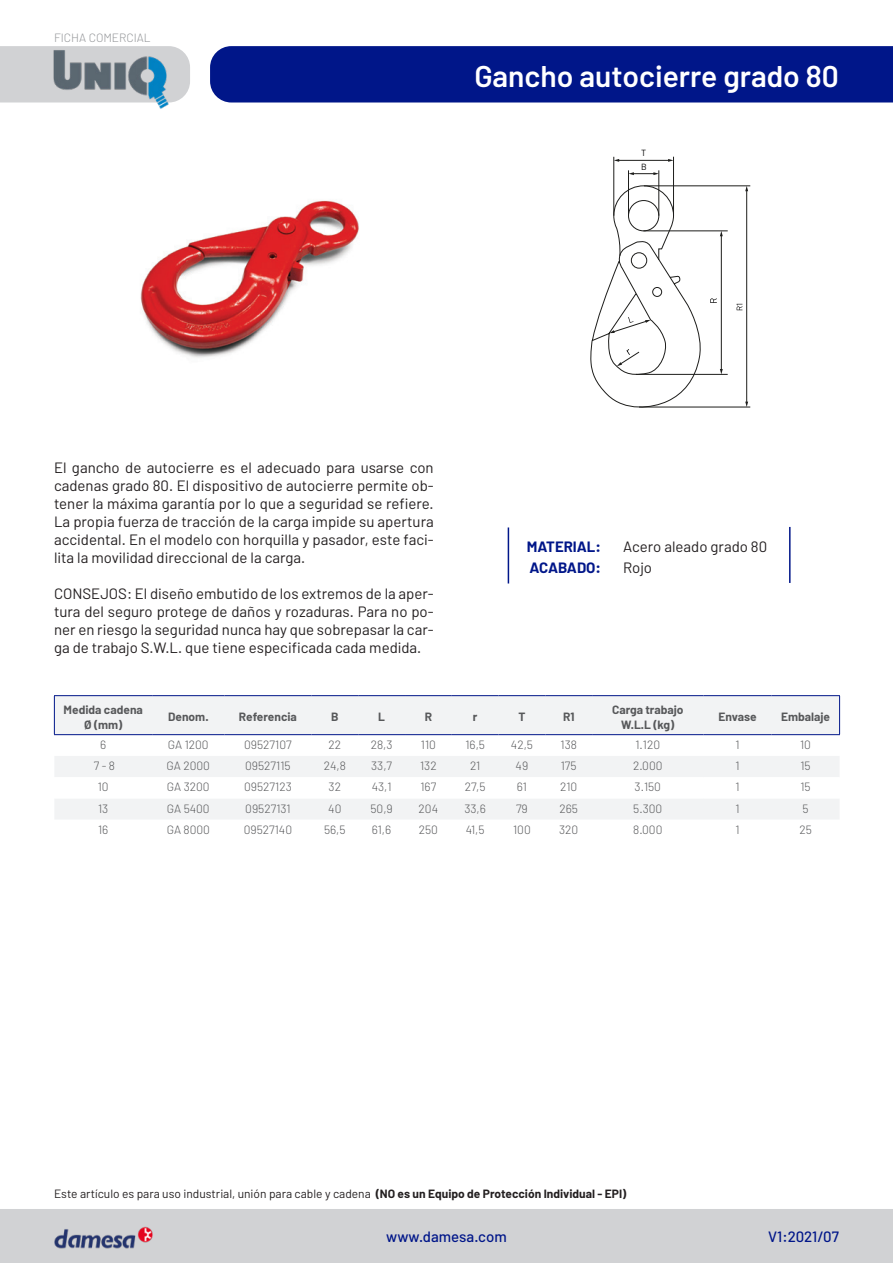
<style>
.page{position:relative;width:893px;height:1263px;background:#fff}
.page>*{position:absolute;margin:0;border:0;box-sizing:border-box;transform-origin:0 0}
.t1{font:600 30px "Barlow";color:#fff}
.t2{font:15px/18px "Barlow";color:#231f20;text-align:justify}
.t3{font:500 15px "Barlow";color:#001689}
.t4{font:700 15px "Barlow";color:#001689}
.t5{font:300 12px "Barlow";color:#57585a}
.t6{font:12px "Barlow";color:#231f20}
.t7{font:700 12px "Barlow";color:#57585a}
.t8{font:300 12px "Barlow";color:#939598}
.t9{font:9px/14.4px "Barlow";color:#000}
.s1{font-weight:700}
</style>
<div class="page">
<img style="left:140px;top:200px;width:219px;height:158px">
<svg style="left:737px;top:304px;width:5px;height:6px"></svg>
<hr style="left:613px;top:157px;width:1px;height:59px;background:#1d1d1b">
<hr style="left:673px;top:157px;width:1px;height:59px;background:#1d1d1b">
<hr style="left:659px;top:170px;width:1px;height:46px;background:#1d1d1b">
<hr style="left:628px;top:170px;width:1px;height:46px;background:#1d1d1b">
<hr style="left:644px;top:186px;width:106px;height:1px;background:#1d1d1b">
<hr style="left:639px;top:407px;width:111px;height:1px;background:#1d1d1b">
<hr style="left:636px;top:374px;width:92px;height:1px;background:#1d1d1b">
<hr style="left:643px;top:231px;width:85px;height:1px;background:#1d1d1b">
<hr style="left:618px;top:160px;width:51px;height:1px;background:#1d1d1b">
<svg style="left:614px;top:159px;width:5px;height:3px"></svg>
<svg style="left:629px;top:172px;width:30px;height:3px"></svg>
<hr style="left:746px;top:190px;width:1px;height:213px;background:#1d1d1b">
<svg style="left:745px;top:402px;width:3px;height:5px"></svg>
<svg style="left:745px;top:186px;width:3px;height:5px"></svg>
<svg style="left:590px;top:185px;width:133px;height:223px"></svg>
<svg style="left:54px;top:696px;width:785px;height:81px;fill:#f2f3f4"></svg>
<svg style="left:703px;top:735px;width:137px;height:21px"></svg>
<div style="left:55px;top:799px;width:784px;height:20px;background:#f2f3f4"></div>
<hr style="left:54px;top:695px;width:98px;height:1px;background:#001689">
<hr style="left:54px;top:696px;width:1px;height:38px;background:#001689">
<hr style="left:152px;top:695px;width:72px;height:1px;background:#001689">
<hr style="left:224px;top:695px;width:87px;height:1px;background:#001689">
<hr style="left:311px;top:695px;width:47px;height:1px;background:#001689">
<hr style="left:358px;top:695px;width:47px;height:1px;background:#001689">
<hr style="left:405px;top:695px;width:47px;height:1px;background:#001689">
<hr style="left:452px;top:695px;width:47px;height:1px;background:#001689">
<hr style="left:499px;top:695px;width:46px;height:1px;background:#001689">
<hr style="left:545px;top:695px;width:47px;height:1px;background:#001689">
<hr style="left:592px;top:695px;width:111px;height:1px;background:#001689">
<hr style="left:703px;top:695px;width:68px;height:1px;background:#001689">
<hr style="left:771px;top:695px;width:69px;height:1px;background:#001689">
<hr style="left:839px;top:696px;width:1px;height:38px;background:#001689">
<hr style="left:54px;top:734px;width:98px;height:1px;background:#001689">
<hr style="left:152px;top:734px;width:72px;height:1px;background:#001689">
<hr style="left:224px;top:734px;width:87px;height:1px;background:#001689">
<hr style="left:311px;top:734px;width:47px;height:1px;background:#001689">
<hr style="left:358px;top:734px;width:47px;height:1px;background:#001689">
<hr style="left:405px;top:734px;width:47px;height:1px;background:#001689">
<hr style="left:452px;top:734px;width:47px;height:1px;background:#001689">
<hr style="left:499px;top:734px;width:46px;height:1px;background:#001689">
<hr style="left:545px;top:734px;width:47px;height:1px;background:#001689">
<hr style="left:592px;top:734px;width:111px;height:1px;background:#001689">
<hr style="left:703px;top:734px;width:68px;height:1px;background:#001689">
<hr style="left:771px;top:734px;width:69px;height:1px;background:#001689">
<div style="left:0;top:46px;width:190px;height:56px;background:#d1d2d4"></div>
<div style="left:0;top:1209px;width:893px;height:54px;background:#d1d2d4"></div>
<div style="left:210px;top:46px;width:683px;height:56px;background:#001689"></div>
<img style="left:54px;top:1224px;width:99px;height:27px">
<hr style="left:508px;top:527px;width:1px;height:56px;background:#001689">
<hr style="left:789px;top:527px;width:2px;height:56px;background:#001689">
<img style="left:43px;top:46px;width:128px;height:63px">
<p class="t8" style="left:54px;top:30px;width:98px">FICHA COMERCIAL</p>
<p class="t1" style="left:475px;top:58px;width:366px">Gancho autocierre grado 80</p>
<p class="t9" style="left:641px;top:145px;width:7px">T<br>B</p>
<p class="t2" style="left:54px;top:458px;width:381px">El gancho de autocierre es el adecuado para usarse con cadenas grado 80. El dispositivo de autocierre permite ob&shy;tener la máxima garantía por lo que a seguridad se refiere.<br>La propia fuerza de tracción de la carga impide su apertura accidental. En el modelo con horquilla y pasador, este faci&shy;lita la movilidad direccional de la carga.</p>
<p class="t2" style="left:54px;top:584px;width:381px">CONSEJOS: El diseño embutido de los extremos de la aper&shy;tura del seguro protege de daños y rozaduras. Para no po&shy;ner en riesgo la seguridad nunca hay que sobrepasar la car&shy;ga de trabajo S.W.L. que tiene especificada cada medida.</p>
<p class="t4" style="left:527px;top:537px;width:76px">MATERIAL:</p>
<p class="t4" style="left:529px;top:558px;width:73px">ACABADO:</p>
<p class="t2" style="left:623px;top:537px;width:146px">Acero aleado grado 80</p>
<p class="t2" style="left:623px;top:558px;width:31px">Rojo</p>
<p class="t7" style="left:64px;top:702px;width:81px">Medida cadena</p>
<p class="t7" style="left:84px;top:717px;width:40px">Ø (mm)</p>
<p class="t7" style="left:168px;top:709px;width:42px">Denom.</p>
<p class="t7" style="left:239px;top:709px;width:60px">Referencia</p>
<p class="t7" style="left:331px;top:709px;width:9px">B</p>
<p class="t7" style="left:378px;top:709px;width:8px">L</p>
<p class="t7" style="left:425px;top:709px;width:9px">R</p>
<p class="t7" style="left:473px;top:709px;width:6px">r</p>
<p class="t7" style="left:518px;top:709px;width:9px">T</p>
<p class="t7" style="left:563px;top:709px;width:13px">R1</p>
<p class="t7" style="left:612px;top:702px;width:73px">Carga trabajo</p>
<p class="t7" style="left:621px;top:717px;width:55px">W.L.L (kg)</p>
<p class="t7" style="left:718px;top:709px;width:40px">Envase</p>
<p class="t7" style="left:781px;top:709px;width:50px">Embalaje</p>
<p class="t5" style="left:100px;top:737px;width:8px">6</p>
<p class="t5" style="left:168px;top:737px;width:42px">GA 1200</p>
<p class="t5" style="left:244px;top:737px;width:49px">09527107</p>
<p class="t5" style="left:328px;top:737px;width:14px">22</p>
<p class="t5" style="left:371px;top:737px;width:23px">28,3</p>
<p class="t5" style="left:421px;top:737px;width:17px">110</p>
<p class="t5" style="left:465px;top:737px;width:21px">16,5</p>
<p class="t5" style="left:511px;top:737px;width:24px">42,5</p>
<p class="t5" style="left:560px;top:737px;width:18px">138</p>
<p class="t5" style="left:635px;top:737px;width:26px">1.120</p>
<p class="t5" style="left:735px;top:737px;width:6px">1</p>
<p class="t5" style="left:800px;top:737px;width:12px">10</p>
<p class="t5" style="left:94px;top:758px;width:23px">7 - 8</p>
<p class="t5" style="left:167px;top:758px;width:45px">GA 2000</p>
<p class="t5" style="left:245px;top:758px;width:47px">09527115</p>
<p class="t5" style="left:324px;top:758px;width:24px">24,8</p>
<p class="t5" style="left:371px;top:758px;width:22px">33,7</p>
<p class="t5" style="left:420px;top:758px;width:18px">132</p>
<p class="t5" style="left:470px;top:758px;width:12px">21</p>
<p class="t5" style="left:516px;top:758px;width:14px">49</p>
<p class="t5" style="left:561px;top:758px;width:17px">175</p>
<p class="t5" style="left:633px;top:758px;width:31px">2.000</p>
<p class="t5" style="left:735px;top:758px;width:6px">1</p>
<p class="t5" style="left:800px;top:758px;width:12px">15</p>
<p class="t5" style="left:98px;top:779px;width:12px">10</p>
<p class="t5" style="left:167px;top:779px;width:44px">GA 3200</p>
<p class="t5" style="left:244px;top:779px;width:49px">09527123</p>
<p class="t5" style="left:329px;top:779px;width:14px">32</p>
<p class="t5" style="left:372px;top:779px;width:21px">43,1</p>
<p class="t5" style="left:420px;top:779px;width:17px">167</p>
<p class="t5" style="left:465px;top:779px;width:22px">27,5</p>
<p class="t5" style="left:517px;top:779px;width:12px">61</p>
<p class="t5" style="left:560px;top:779px;width:19px">210</p>
<p class="t5" style="left:635px;top:779px;width:28px">3.150</p>
<p class="t5" style="left:735px;top:779px;width:6px">1</p>
<p class="t5" style="left:800px;top:779px;width:12px">15</p>
<p class="t5" style="left:98px;top:801px;width:12px">13</p>
<p class="t5" style="left:167px;top:801px;width:44px">GA 5400</p>
<p class="t5" style="left:245px;top:801px;width:47px">09527131</p>
<p class="t5" style="left:328px;top:801px;width:15px">40</p>
<p class="t5" style="left:370px;top:801px;width:24px">50,9</p>
<p class="t5" style="left:419px;top:801px;width:21px">204</p>
<p class="t5" style="left:464px;top:801px;width:23px">33,6</p>
<p class="t5" style="left:516px;top:801px;width:13px">79</p>
<p class="t5" style="left:559px;top:801px;width:20px">265</p>
<p class="t5" style="left:633px;top:801px;width:31px">5.300</p>
<p class="t5" style="left:735px;top:801px;width:6px">1</p>
<p class="t5" style="left:802px;top:801px;width:8px">5</p>
<p class="t5" style="left:98px;top:822px;width:12px">16</p>
<p class="t5" style="left:167px;top:822px;width:45px">GA 8000</p>
<p class="t5" style="left:244px;top:822px;width:50px">09527140</p>
<p class="t5" style="left:324px;top:822px;width:23px">56,5</p>
<p class="t5" style="left:372px;top:822px;width:21px">61,6</p>
<p class="t5" style="left:419px;top:822px;width:21px">250</p>
<p class="t5" style="left:466px;top:822px;width:20px">41,5</p>
<p class="t5" style="left:513px;top:822px;width:19px">100</p>
<p class="t5" style="left:559px;top:822px;width:21px">320</p>
<p class="t5" style="left:633px;top:822px;width:31px">8.000</p>
<p class="t5" style="left:735px;top:822px;width:6px">1</p>
<p class="t5" style="left:799px;top:822px;width:14px">25</p>
<p class="t6" style="left:54px;top:1186px;width:574px">Este artículo es para uso industrial, unión para cable y cadena <span class="s1">(NO es un Equipo de Protección Individual - EPI)</span></p>
<p class="t3" style="left:386px;top:1228px;width:122px">www.damesa.com</p>
<p class="t3" style="left:768px;top:1228px;width:72px">V1:2021/07</p>
</div>
